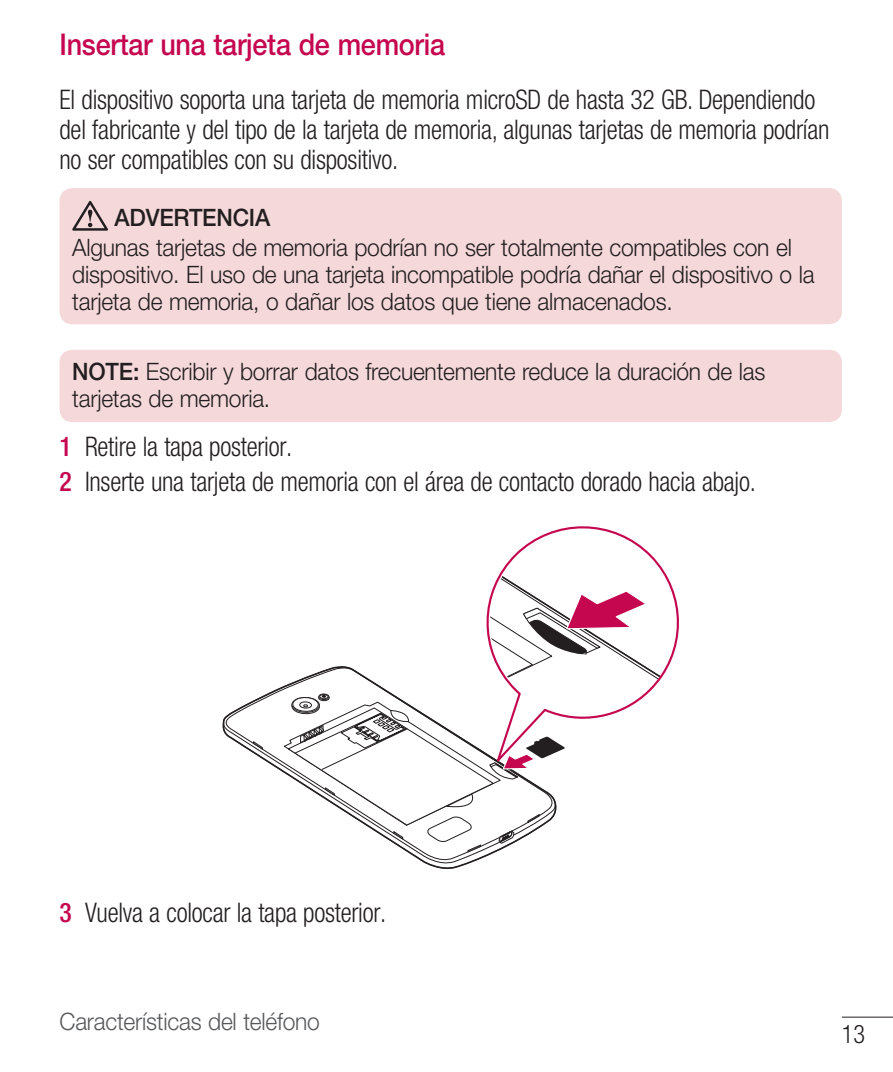
<style>
.page{position:relative;width:893px;height:1072px;background:#fff}
.page>*{position:absolute;margin:0;border:0;box-sizing:border-box;transform-origin:0 0}
.Head_02_TOC{font:500 30px "Helvetica Neue LT Pro";letter-spacing:-.01em;color:#c50750;scale:.9 1}
.main{font:300 condensed 27px/30px "Helvetica Neue LT Pro";letter-spacing:-.01em;color:#231f20;scale:.95 1}
.main_Num{font:300 condensed 27px "Helvetica Neue LT Pro";letter-spacing:-.01em;color:#231f20;scale:.95 1}
.main_Num_1{font:300 condensed 27px "Helvetica Neue LT Pro";letter-spacing:-.01em;color:#231f20;scale:.95 1}
.t1{font:300 condensed 25.5px "Helvetica Neue LT Pro";color:#231f20;scale:.95 1}
.t2{font:300 24px/27px "Helvetica Neue LT Pro";letter-spacing:-.01em;color:#231f20;scale:.95 1}
.t3{font:300 24px "Helvetica Neue LT Pro";letter-spacing:-.01em;color:#57585a;scale:.95 1}
.s1{font-weight:500}
.s2{font-weight:500;color:#c50750}
</style>
<div class="page">
<hr style="left:842px;top:1016px;width:51px;height:1px;background:#231f20">
<div style="left:60px;top:188px;width:782px;height:136px;background:#f5d8da;border-radius:13px"></div>
<svg style="left:72px;top:201px;width:36px;height:30px"></svg>
<div style="left:60px;top:350px;width:782px;height:72px;background:#f5d8da;border-radius:13px"></div>
<svg style="left:222px;top:686px;width:274px;height:183px"></svg>
<svg style="left:253px;top:740px;width:10px;height:9px"></svg>
<svg style="left:284px;top:666px;width:273px;height:186px"></svg>
<svg style="left:478px;top:526px;width:201px;height:243px"></svg>
<p class="Head_02_TOC" style="left:60px;top:27px;width:430px">Insertar una tarjeta de memoria</p>
<p class="main" style="left:60px;top:84px;width:812px">El dispositivo soporta una tarjeta de memoria microSD de hasta 32 GB. Dependiendo del fabricante y del tipo de la tarjeta de memoria, algunas tarjetas de memoria podrían no ser compatibles con su dispositivo.</p>
<p class="t2" style="left:72px;top:203px;width:759px;line-height:29.4px;text-indent:42px"><span class="s1">ADVERTENCIA<br></span>Algunas tarjetas de memoria podrían no ser totalmente compatibles con el</p>
<p class="t2" style="left:72px;top:260px;width:783px">dispositivo. El uso de una tarjeta incompatible podría dañar el dispositivo o la tarjeta de memoria, o dañar los datos que tiene almacenados.</p>
<p class="t2" style="left:72px;top:357px;width:731px"><span class="s1">NOTE:</span> Escribir y borrar datos frecuentemente reduce la duración de las tarjetas de memoria.</p>
<p class="main_Num_1" style="left:60px;top:431px;width:247px"><span class="s2">1</span> Retire la tapa posterior.</p>
<p class="main_Num" style="left:60px;top:466px;width:734px"><span class="s2">2</span> Inserte una tarjeta de memoria con el área de contacto dorado hacia abajo.</p>
<p class="main_Num" style="left:60px;top:896px;width:346px"><span class="s2">3</span> Vuelva a colocar la tapa posterior.</p>
<p class="t3" style="left:60px;top:1006px;width:276px">Características del teléfono</p>
<p class="t1" style="left:842px;top:1019px;width:26px">13</p>
</div>
